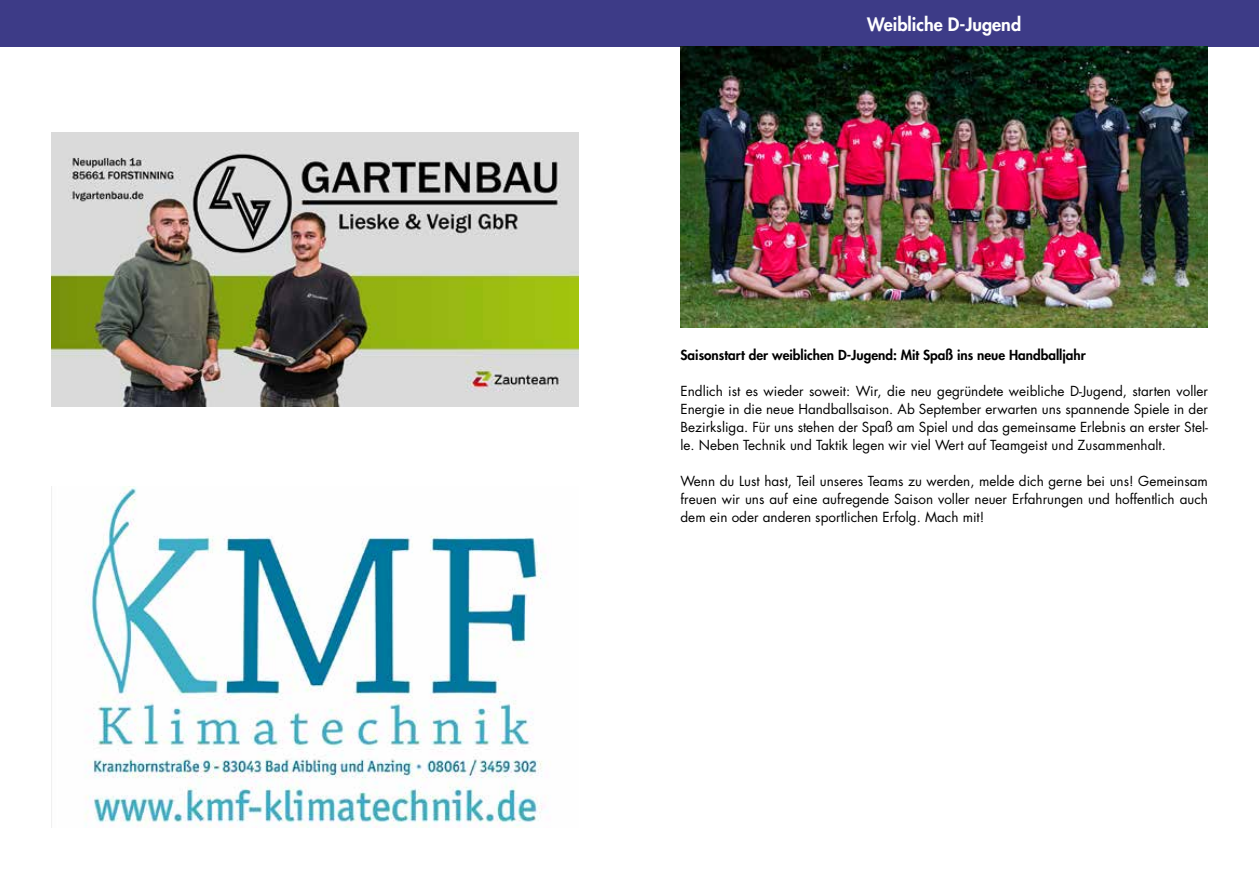
<style>
.page{position:relative;width:1259px;height:893px;background:#fff}
.page>*{position:absolute;margin:0;border:0;box-sizing:border-box;transform-origin:0 0}
.t1{font:800 18px "Futura Std";color:#fff}
.t2{font:13.5px/18px "Futura Std";color:#000;text-align:justify}
.t3{font:800 13.5px "Futura Std";color:#000}
</style>
<div class="page">
<div style="left:0;top:0;width:1259px;height:47px;background:#3d3b87"></div>
<img style="left:680px;top:47px;width:528px;height:281px">
<img style="left:51px;top:486px;width:497px;height:342px">
<img style="left:51px;top:132px;width:527px;height:275px">
<h1 class="t1" style="left:867px;top:13px;width:155px">Weibliche D-Jugend</h1>
<p class="t3" style="left:680px;top:346px;width:407px">Saisonstart der weiblichen D-Jugend: Mit Spaß ins neue Handballjahr</p>
<p class="t2" style="left:680px;top:382px;width:529px">Endlich ist es wieder soweit: Wir, die neu gegründete weibliche D-Jugend, starten voller Energie in die neue Handballsaison. Ab September erwarten uns spannende Spiele in der Bezirksliga. Für uns stehen der Spaß am Spiel und das gemeinsame Erlebnis an erster Stel&shy;le. Neben Technik und Taktik legen wir viel Wert auf Teamgeist und Zusammenhalt.</p>
<p class="t2" style="left:680px;top:472px;width:529px">Wenn du Lust hast, Teil unseres Teams zu werden, melde dich gerne bei uns! Gemeinsam freuen wir uns auf eine aufregende Saison voller neuer Erfahrungen und hoffentlich auch dem ein oder anderen sportlichen Erfolg. Mach mit!</p>
</div>
